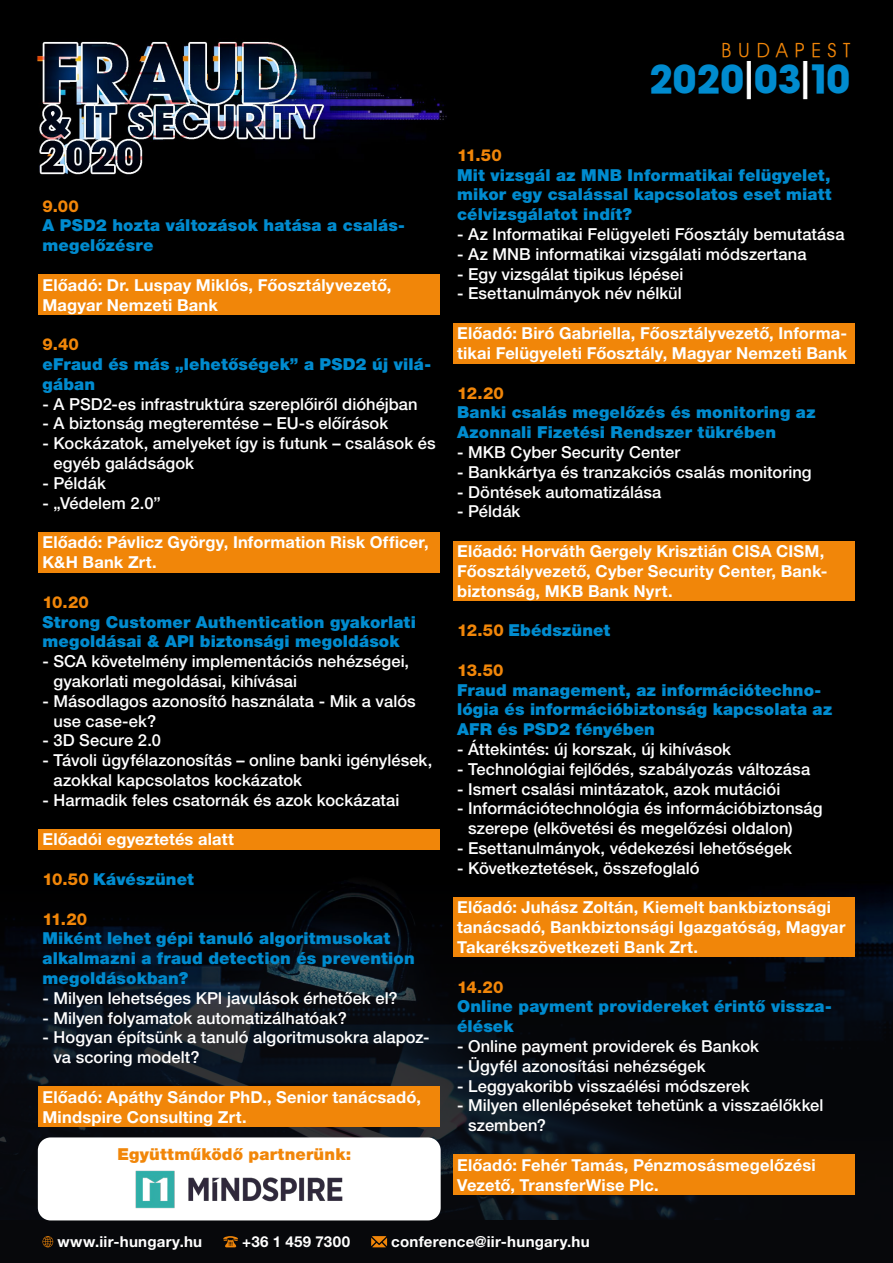
<style>
.page{position:relative;width:893px;height:1263px;background:#fff}
.page>*{position:absolute;margin:0;border:0;box-sizing:border-box;transform-origin:0 0}
.t1{font:700 38.25px "Avant Garde PFL";letter-spacing:.01em;color:#008bcf}
.t2{font:19.65px "Avant Garde Bk PFL";letter-spacing:.345em;color:#f18609}
.t3{font:500 16.5px/19.8px "Helvetica Neue LT Pro";letter-spacing:.005em;color:#fff}
.t4{font:900 16.5px/19.8px "Helvetica Neue LT Pro";letter-spacing:.01em;color:#008bcf}
.t5{font:700 16.5px/19.8px "Helvetica Neue LT Pro";letter-spacing:.01em;color:#fff}
.t6{font:800 16.5px "Helvetica Neue LT Pro";letter-spacing:.005em;color:#f18609}
.t7{font:900 16.5px "Helvetica Neue LT Pro";letter-spacing:.01em;color:#f18609}
.t8{font:700 15.15px "Helvetica Neue LT Pro";letter-spacing:.015em;color:#fff}
.s1{font-weight:800;color:#f18609}
.s2{font-family:"Helvetica Neue LT Pro";color:#fff}
</style>
<div class="page">
<div style="left:0;top:0;width:893px;height:822px;background:#000"></div>
<div style="left:0;top:1220px;width:893px;height:43px;background:#07080b"></div>
<svg style="left:0;top:822px;width:893px;height:398px;background:#070a0e"></svg>
<div style="left:38px;top:275px;width:402px;height:40px;background:#f18609"></div>
<div style="left:38px;top:532px;width:402px;height:40px;background:#f18609"></div>
<div style="left:38px;top:829px;width:402px;height:20px;background:#f18609"></div>
<div style="left:38px;top:1087px;width:402px;height:40px;background:#f18609"></div>
<div style="left:453px;top:323px;width:402px;height:40px;background:#f18609"></div>
<div style="left:453px;top:541px;width:402px;height:60px;background:#f18609"></div>
<div style="left:453px;top:897px;width:402px;height:60px;background:#f18609"></div>
<div style="left:453px;top:1155px;width:402px;height:40px;background:#f18609"></div>
<svg style="left:43px;top:1236px;width:10px;height:11px"></svg>
<svg style="left:223px;top:1236px;width:15px;height:11px"></svg>
<svg style="left:371px;top:1236px;width:16px;height:11px"></svg>
<div style="left:38px;top:1137px;width:403px;height:83px;background:#fff;border-radius:13px"></div>
<img style="left:80px;top:1137px;width:319px;height:72px">
<p class="t6" style="left:43px;top:196px;width:38px">9.00</p>
<p class="t4" style="left:43px;top:216px;width:364px">A PSD2 hozta változások hatása a csalás&shy;megelőzésre</p>
<p class="t5" style="left:43px;top:275px;width:350px">Előadó: Dr. Luspay Miklós, Főosztályvezető,<br>Magyar Nemzeti Bank</p>
<p class="t6" style="left:43px;top:335px;width:38px">9.40</p>
<p class="t4" style="left:43px;top:354px;width:390px">eFraud és más „lehetőségek” a PSD2 új vilá&shy;gában</p>
<p class="t3" style="left:43px;top:394px;width:377px">- A PSD2-es infrastruktúra szereplőiről dióhéjban</p>
<p class="t3" style="left:43px;top:413px;width:347px">- A biztonság megteremtése – EU-s előírások</p>
<p class="t3" style="left:54px;top:433px;width:384px;text-indent:-11px">- Kockázatok, amelyeket így is futunk – csalások és egyéb galádságok</p>
<p class="t3" style="left:43px;top:473px;width:65px">- Példák</p>
<p class="t3" style="left:43px;top:493px;width:120px">- „Védelem 2.0”</p>
<p class="t5" style="left:43px;top:532px;width:388px">Előadó: Pávlicz György, Information Risk Officer,<br>K&amp;H Bank Zrt.</p>
<p class="t6" style="left:43px;top:592px;width:48px">10.20</p>
<p class="t4" style="left:43px;top:612px;width:375px">Strong Customer Authentication gyakorlati megoldásai &amp; API biztonsági megoldások</p>
<p class="t3" style="left:54px;top:651px;width:357px;text-indent:-11px">- SCA követelmény implementációs nehézségei, gyakorlati megoldásai, kihívásai</p>
<p class="t3" style="left:54px;top:691px;width:364px;text-indent:-11px">- Másodlagos azonosító használata - Mik a valós use case-ek?</p>
<p class="t3" style="left:43px;top:730px;width:120px">- 3D Secure 2.0</p>
<p class="t3" style="left:54px;top:750px;width:380px;text-indent:-11px">- Távoli ügyfélazonosítás – online banki igénylések, azokkal kapcsolatos kockázatok</p>
<p class="t3" style="left:43px;top:790px;width:359px">- Harmadik feles csatornák és azok kockázatai</p>
<p class="t5" style="left:43px;top:829px;width:193px">Előadói egyeztetés alatt</p>
<p class="t4" style="left:43px;top:869px;width:153px"><span class="s1">10.50</span> Kávészünet</p>
<p class="t6" style="left:43px;top:909px;width:46px">11.20</p>
<p class="t4" style="left:43px;top:928px;width:374px">Miként lehet gépi tanuló algoritmusokat alkalmazni a fraud detection és prevention megoldásokban?</p>
<p class="t3" style="left:43px;top:988px;width:357px">- Milyen lehetséges KPI javulások érhetőek el?</p>
<p class="t3" style="left:43px;top:1007px;width:306px">- Milyen folyamatok automatizálhatóak?</p>
<p class="t3" style="left:54px;top:1027px;width:378px;text-indent:-11px">- Hogyan építsünk a tanuló algoritmusokra alapoz&shy;va scoring modelt?</p>
<p class="t5" style="left:43px;top:1086px;width:380px">Előadó: Apáthy Sándor PhD., Senior tanácsadó,<br>Mindspire Consulting Zrt.</p>
<p class="t7" style="left:117px;top:1144px;width:235px">Együttműködő partnerünk:</p>
<p class="t2" style="left:722px;top:38px;width:130px">BUDAPEST</p>
<h1 class="t1" style="left:649px;top:51px;width:203px">2020<span class="s2">|</span>03<span class="s2">|</span>10</h1>
<p class="t6" style="left:457px;top:145px;width:46px">11.50</p>
<p class="t4" style="left:457px;top:165px;width:376px;text-align:justify">Mit vizsgál az MNB Informatikai felügyelet, mikor egy csalással kapcsolatos eset miatt célvizsgálatot indít?</p>
<p class="t3" style="left:457px;top:224px;width:389px">- Az Informatikai Felügyeleti Főosztály bemutatása</p>
<p class="t3" style="left:457px;top:244px;width:351px">- Az MNB informatikai vizsgálati módszertana</p>
<p class="t3" style="left:457px;top:264px;width:228px">- Egy vizsgálat tipikus lépései</p>
<p class="t3" style="left:457px;top:284px;width:226px">- Esettanulmányok név nélkül</p>
<p class="t5" style="left:457px;top:323px;width:392px">Előadó: Biró Gabriella, Főosztályvezető, Informa&shy;tikai Felügyeleti Főosztály, Magyar Nemzeti Bank</p>
<p class="t6" style="left:457px;top:383px;width:48px">12.20</p>
<p class="t4" style="left:457px;top:402px;width:360px">Banki csalás megelőzés és monitoring az<br>Azonnali Fizetési Rendszer tükrében</p>
<p class="t3" style="left:457px;top:442px;width:225px">- MKB Cyber Security Center</p>
<p class="t3" style="left:457px;top:462px;width:356px">- Bankkártya és tranzakciós csalás monitoring</p>
<p class="t3" style="left:457px;top:482px;width:206px">- Döntések automatizálása</p>
<p class="t3" style="left:457px;top:501px;width:65px">- Példák</p>
<p class="t5" style="left:457px;top:541px;width:372px">Előadó: Horváth Gergely Krisztián CISA CISM,<br>Főosztályvezető, Cyber Security Center, Bank&shy;biztonság, MKB Bank Nyrt.</p>
<p class="t4" style="left:457px;top:620px;width:155px"><span class="s1">12.50</span> Ebédszünet</p>
<p class="t6" style="left:457px;top:660px;width:48px">13.50</p>
<p class="t4" style="left:457px;top:680px;width:377px">Fraud management, az információtechno&shy;lógia és információbiztonság kapcsolata az<br>AFR és PSD2 fényében</p>
<p class="t3" style="left:457px;top:739px;width:275px">- Áttekintés: új korszak, új kihívások</p>
<p class="t3" style="left:457px;top:759px;width:355px">- Technológiai fejlődés, szabályozás változása</p>
<p class="t3" style="left:457px;top:779px;width:325px">- Ismert csalási mintázatok, azok mutációi</p>
<p class="t3" style="left:468px;top:798px;width:356px;text-indent:-11px">- Információtechnológia és információbiztonság szerepe (elkövetési és megelőzési oldalon)</p>
<p class="t3" style="left:457px;top:838px;width:336px">- Esettanulmányok, védekezési lehetőségek</p>
<p class="t3" style="left:457px;top:858px;width:244px">- Következtetések, összefoglaló</p>
<p class="t5" style="left:457px;top:897px;width:390px">Előadó: Juhász Zoltán, Kiemelt bankbiztonsági tanácsadó, Bankbiztonsági Igazgatóság, Magyar<br>Takarékszövetkezeti Bank Zrt.</p>
<p class="t6" style="left:457px;top:977px;width:48px">14.20</p>
<p class="t4" style="left:457px;top:996px;width:376px">Online payment providereket érintő vissza&shy;élések</p>
<p class="t3" style="left:457px;top:1036px;width:303px">- Online payment providerek és Bankok</p>
<p class="t3" style="left:457px;top:1056px;width:250px">- Ügyfél azonosítási nehézségek</p>
<p class="t3" style="left:457px;top:1076px;width:294px">- Leggyakoribb visszaélési módszerek</p>
<p class="t3" style="left:468px;top:1095px;width:357px;text-indent:-11px">- Milyen ellenlépéseket tehetünk a visszaélőkkel szemben?</p>
<p class="t5" style="left:457px;top:1155px;width:360px">Előadó: Fehér Tamás, Pénzmosásmegelőzési<br>Vezető, TransferWise Plc.</p>
<p class="t8" style="left:57px;top:1232px;width:146px">www.iir-hungary.hu</p>
<p class="t8" style="left:242px;top:1232px;width:109px">+36 1 459 7300</p>
<p class="t8" style="left:391px;top:1232px;width:200px">conference@iir-hungary.hu</p>
</div>
